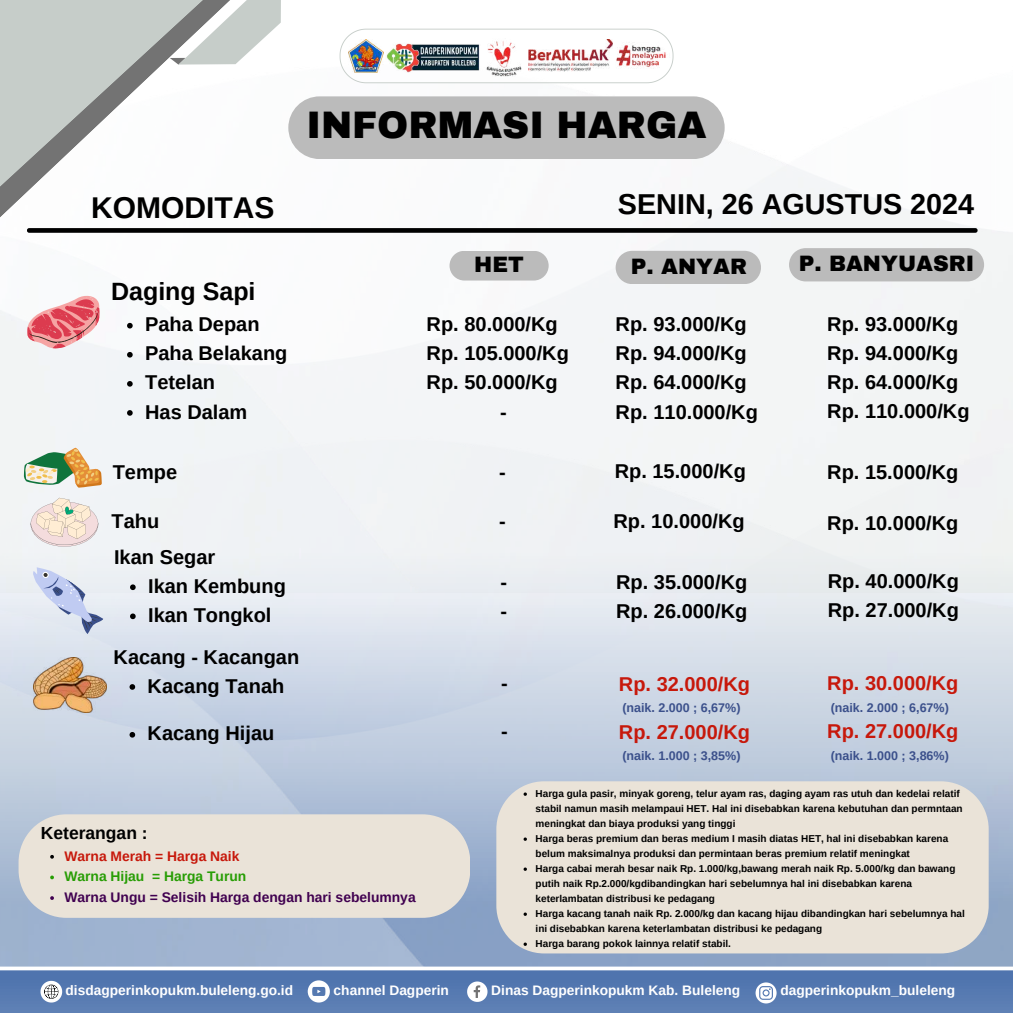
<style>
.page{position:relative;width:1013px;height:1013px;background:#fff}
.page>*{position:absolute;margin:0;border:0;box-sizing:border-box;transform-origin:0 0}
.t1{font:900 37.5px "Archivo";color:#000}
.t2{font:700 30px "Arimo";color:#000}
.t3{font:700 28.75px "Arimo";color:#000}
.t4{font:700 25px "Arimo";color:#000}
.t5{font:900 21.75px "Archivo";color:#000}
.t6{font:700 20px/29px "Arimo";color:#000}
.t7{font:700 20px "Arimo";color:#c7180b}
.t8{font:700 17.5px "Arimo";color:#000}
.t9{font:700 13.88px "Arimo";color:#400050}
.t10{font:700 13.88px "Arimo";color:#279d04}
.t11{font:700 13.88px "Arimo";color:#c7180b}
.t12{font:700 13.75px "Arimo";color:#fff}
.t13{font:700 12.5px "Arimo";color:#3b508b}
.t14{font:700 10px/15px "Arimo";color:#000}
</style>
<div class="page">
<div style="left:0;top:549px;width:1012px;height:463px;background:#5579b1"></div>
<img style="left:0;top:592px;width:1012px;height:374px">
<img style="left:0;top:28px;width:1012px;height:564px">
<svg style="left:467px;top:981px;width:20px;height:20px"></svg>
<svg style="left:40px;top:980px;width:22px;height:22px"></svg>
<svg style="left:308px;top:980px;width:22px;height:22px"></svg>
<svg style="left:755px;top:982px;width:21px;height:21px"></svg>
<svg style="left:0;top:966px;width:1012px;height:4px;background:#eef2f7"></svg>
<svg style="left:339px;top:29px;width:334px;height:54px"></svg>
<img style="left:349px;top:39px;width:34px;height:33px">
<img style="left:386px;top:42px;width:94px;height:30px">
<img style="left:528px;top:39px;width:82px;height:32px">
<img style="left:610px;top:39px;width:61px;height:35px">
<svg style="left:243px;top:0;width:38px;height:65px"></svg>
<svg style="left:0;top:0;width:243px;height:266px"></svg>
<svg style="left:0;top:0;width:224px;height:215px"></svg>
<svg style="left:27px;top:228px;width:950px;height:5px;background:#0f0f0f"></svg>
<div style="left:288px;top:96px;width:436px;height:63px;background:#bbb;border-radius:31px"></div>
<div style="left:615px;top:251px;width:146px;height:33px;background:#bbb"></div>
<div style="left:789px;top:248px;width:195px;height:33px;background:#bbb"></div>
<svg style="left:27px;top:294px;width:73px;height:55px"></svg>
<svg style="left:20px;top:447px;width:82px;height:41px"></svg>
<svg style="left:31px;top:498px;width:67px;height:48px"></svg>
<svg style="left:24px;top:561px;width:80px;height:76px;background:#d5dbeb"></svg>
<img style="left:34px;top:657px;width:73px;height:55px">
<div style="left:19px;top:814px;width:451px;height:103px;background:#eae3d8"></div>
<div style="left:449px;top:251px;width:99px;height:29px;background:#bbb;border-radius:15px"></div>
<div style="left:496px;top:781px;width:492px;height:172px;background:#eae3d8"></div>
<img style="left:482px;top:38px;width:42px;height:40px">
<svg style="left:127px;top:323px;width:6px;height:5px"></svg>
<svg style="left:127px;top:352px;width:6px;height:5px"></svg>
<svg style="left:127px;top:381px;width:6px;height:5px"></svg>
<svg style="left:127px;top:410px;width:6px;height:6px"></svg>
<svg style="left:130px;top:584px;width:6px;height:6px"></svg>
<svg style="left:130px;top:613px;width:6px;height:6px"></svg>
<svg style="left:129px;top:684px;width:6px;height:5px"></svg>
<svg style="left:129px;top:732px;width:6px;height:5px"></svg>
<svg style="left:50px;top:855px;width:4px;height:3px"></svg>
<svg style="left:50px;top:875px;width:4px;height:4px"></svg>
<svg style="left:50px;top:896px;width:4px;height:4px"></svg>
<svg style="left:523px;top:792px;width:4px;height:3px"></svg>
<svg style="left:523px;top:837px;width:4px;height:3px"></svg>
<svg style="left:523px;top:867px;width:4px;height:3px"></svg>
<svg style="left:523px;top:912px;width:4px;height:3px"></svg>
<svg style="left:523px;top:942px;width:4px;height:3px"></svg>
<h1 class="t1" style="left:306px;top:105px;width:401px">INFORMASI HARGA</h1>
<h2 class="t2" style="left:91px;top:191px;width:185px">KOMODITAS</h2>
<h3 class="t3" style="left:618px;top:188px;width:358px">SENIN, 26 AGUSTUS 2024</h3>
<h3 class="t5" style="left:474px;top:253px;width:51px">HET</h3>
<h3 class="t5" style="left:631px;top:255px;width:118px">P. ANYAR</h3>
<h3 class="t5" style="left:798px;top:252px;width:177px">P. BANYUASRI</h3>
<h3 class="t4" style="left:111px;top:278px;width:146px">Daging Sapi</h3>
<h3 class="t6" style="left:145px;top:310px;width:144px">Paha Depan<br>Paha Belakang<br>Tetelan<br>Has Dalam</h3>
<h3 class="t6" style="left:615px;top:310px;width:144px">Rp. 93.000/Kg<br>Rp. 94.000/Kg<br>Rp. 64.000/Kg<br>Rp. 110.000/Kg</h3>
<h3 class="t6" style="left:426px;top:310px;width:144px;text-align:center">Rp. 80.000/Kg<br>Rp. 105.000/Kg<br>Rp. 50.000/Kg -</h3>
<h3 class="t6" style="left:827px;top:309px;width:144px">Rp. 93.000/Kg<br>Rp. 94.000/Kg<br>Rp. 64.000/Kg<br>Rp. 110.000/Kg</h3>
<h3 class="t6" style="left:113px;top:457px;width:66px">Tempe</h3>
<h3 class="t6" style="left:614px;top:456px;width:133px">Rp. 15.000/Kg</h3>
<h3 class="t6" style="left:111px;top:506px;width:49px">Tahu</h3>
<h3 class="t6" style="left:613px;top:506px;width:133px">Rp. 10.000/Kg</h3>
<h3 class="t6" style="left:827px;top:508px;width:133px">Rp. 10.000/Kg</h3>
<h3 class="t6" style="left:148px;top:542px;width:139px;text-indent:-34px">Ikan Segar<br>Ikan Kembung<br>Ikan Tongkol</h3>
<h3 class="t6" style="left:827px;top:457px;width:133px">Rp. 15.000/Kg</h3>
<h3 class="t6" style="left:499px;top:457px;width:8px">-</h3>
<h3 class="t6" style="left:499px;top:506px;width:8px">-</h3>
<h3 class="t6" style="left:616px;top:567px;width:133px">Rp. 35.000/Kg<br>Rp. 26.000/Kg</h3>
<h3 class="t6" style="left:827px;top:566px;width:133px">Rp. 40.000/Kg<br>Rp. 27.000/Kg</h3>
<h3 class="t6" style="left:500px;top:567px;width:8px">- -</h3>
<h3 class="t6" style="left:148px;top:642px;width:153px;text-indent:-34px">Kacang - Kacangan<br>Kacang Tanah</h3>
<h3 class="t6" style="left:148px;top:719px;width:128px">Kacang Hijau</h3>
<h3 class="t8" style="left:41px;top:823px;width:108px">Keterangan :</h3>
<h3 class="t11" style="left:64px;top:848px;width:177px">Warna Merah = Harga Naik</h3>
<h3 class="t10" style="left:64px;top:868px;width:183px">Warna Hijau = Harga Turun</h3>
<h3 class="t9" style="left:64px;top:889px;width:353px">Warna Ungu = Selisih Harga dengan hari sebelumnya</h3>
<h3 class="t6" style="left:501px;top:668px;width:8px">-</h3>
<h3 class="t6" style="left:501px;top:716px;width:8px">-</h3>
<h3 class="t7" style="left:619px;top:672px;width:133px">Rp. 32.000/Kg</h3>
<p class="t13" style="left:622px;top:701px;width:120px">(naik. 2.000 ; 6,67%)</p>
<h3 class="t7" style="left:619px;top:720px;width:133px">Rp. 27.000/Kg</h3>
<p class="t13" style="left:622px;top:748px;width:120px">(naik. 1.000 ; 3,85%)</p>
<h3 class="t7" style="left:827px;top:672px;width:133px">Rp. 30.000/Kg</h3>
<p class="t13" style="left:830px;top:700px;width:120px">(naik. 2.000 ; 6,67%)</p>
<h3 class="t7" style="left:827px;top:719px;width:133px">Rp. 27.000/Kg</h3>
<p class="t13" style="left:830px;top:748px;width:120px">(naik. 1.000 ; 3,86%)</p>
<p class="t14" style="left:535px;top:785px;width:431px">Harga gula pasir, minyak goreng, telur ayam ras, daging ayam ras utuh dan kedelai relatif stabil namun masih melampaui HET. Hal ini disebabkan karena kebutuhan dan permntaan meningkat dan biaya produksi yang tinggi<br>Harga beras premium dan beras medium I masih diatas HET, hal ini disebabkan karena belum maksimalnya produksi dan permintaan beras premium relatif meningkat<br>Harga cabai merah besar naik Rp. 1.000/kg,bawang merah naik Rp. 5.000/kg dan bawang putih naik Rp.2.000/kgdibandingkan hari sebelumnya hal ini disebabkan karena keterlambatan distribusi ke pedagang<br>Harga kacang tanah naik Rp. 2.000/kg dan kacang hijau dibandingkan hari sebelumnya hal ini disebabkan karena keterlambatan distribusi ke pedagang<br>Harga barang pokok lainnya relatif stabil.</p>
<h3 class="t12" style="left:66px;top:983px;width:229px">disdagperinkopukm.buleleng.go.id</h3>
<h3 class="t12" style="left:333px;top:982px;width:117px">channel Dagperin</h3>
<h3 class="t12" style="left:491px;top:983px;width:250px">Dinas Dagperinkopukm Kab. Buleleng</h3>
<h3 class="t12" style="left:780px;top:983px;width:176px">dagperinkopukm_buleleng</h3>
</div>
